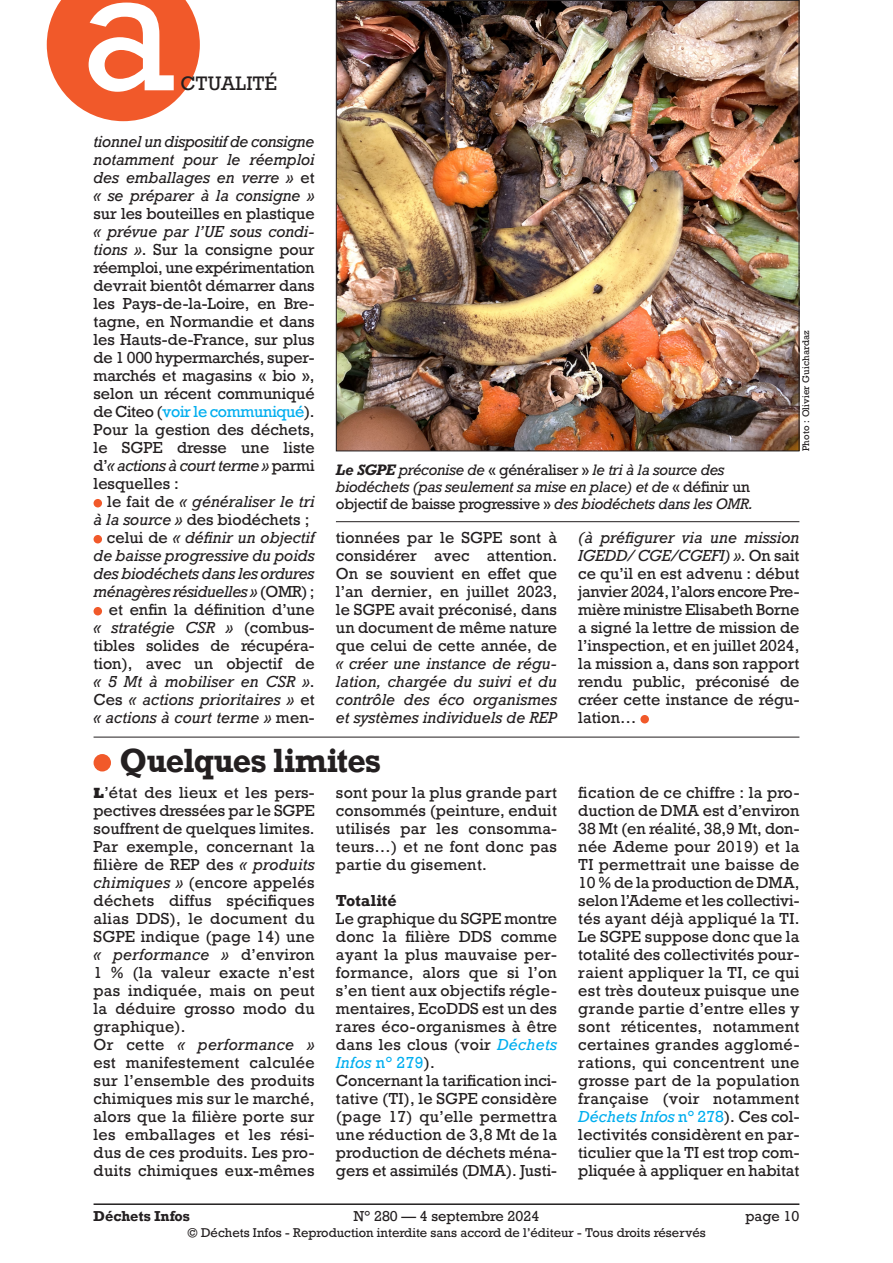
<style>
.page{position:relative;width:893px;height:1263px;background:#fff}
.page>*{position:absolute;margin:0;border:0;box-sizing:border-box;transform-origin:0 0}
.t1{font:166.5px "Rockwell";color:#fff}
.Texte_courant{font:700 31.5px "Rockwell";letter-spacing:-.01em;color:#231f20;scale:.95 1}
.t2{font:18.3px "Rockwell";color:#231f20}
.Texte_courant-2{font:15px/18px "Rockwell";color:#231f20;text-align:justify}
.Texte_courant-3{font:italic 15px/18px "Rockwell";letter-spacing:-.02em;color:#231f20;text-align:justify}
.Texte_courant-4{font:italic 15px/18px "Rockwell";color:#231f20}
.Texte_courant-5{font:700 15px "Rockwell";color:#231f20}
.Légende_photo{font:italic 14.25px/17.2px "Rockwell";letter-spacing:-.02em;color:#231f20}
.t3{font:13.5px "Rockwell";color:#231f20}
.t4{font:700 13.5px "Rockwell";color:#231f20}
.t5{font:12px "Rockwell";color:#231f20}
.Crédit_photo{font:9px "Rockwell";letter-spacing:.015em;color:#231f20}
.s1{font-style:italic}
.s2{color:#00aeef}
.s3{font-style:normal}
.s4{font-weight:700}
.s5{font-family:"Rockwell Std";font-weight:800}
.s6{font-style:italic;color:#00aeef}
</style>
<div class="page">
<hr style="left:94px;top:1203px;width:705px;height:2px;background:#231f20">
<div style="left:94px;top:499px;width:8px;height:8px;background:#f1592a;border-radius:50%"></div>
<div style="left:94px;top:535px;width:8px;height:8px;background:#f1592a;border-radius:50%"></div>
<div style="left:94px;top:607px;width:8px;height:8px;background:#f1592a;border-radius:50%"></div>
<div style="left:640px;top:715px;width:9px;height:8px;background:#f1592a;border-radius:50%"></div>
<hr style="left:94px;top:737px;width:705px;height:1px;background:#231f20">
<div style="left:94px;top:754px;width:17px;height:17px;background:#f1592a;border-radius:50%"></div>
<img style="left:338px;top:2px;width:459px;height:447px">
<hr style="left:336px;top:521px;width:463px;height:1px;background:#231f20">
<svg style="left:47px;top:0;width:153px;height:121px;background:#f3734b"></svg>
<h1 class="t1" style="left:80px;top:-73px;width:98px">a</h1>
<p class="t2" style="left:180px;top:72px;width:98px">CTUALITÉ</p>
<p class="Texte_courant-2" style="left:94px;top:133px;width:223px"><span class="s1">tionnel un dispositif de consigne notamment pour le réemploi des emballages en verre »</span> et <span class="s1">« se préparer à la consigne » </span>sur les bouteilles en plastique <span class="s1">« prévue par l’UE sous condi&shy;tions »</span>. Sur la consigne pour réemploi, une expérimentation devrait bientôt démarrer dans les Pays-de-la-Loire, en Bre&shy;tagne, en Normandie et dans les Hauts-de-France, sur plus de 1 000 hypermarchés, super&shy;marchés et magasins « bio », selon un récent communiqué de Citeo (<span class="s2">voir le communiqué</span>).</p>
<p class="Texte_courant-2" style="left:94px;top:421px;width:223px">Pour la gestion des déchets, le SGPE dresse une liste d’<span class="s1">« actions à court terme »</span> parmi lesquelles :</p>
<p class="Texte_courant-4" style="left:94px;top:493px;width:223px;text-indent:14px"><span class="s3">le fait de</span> « généraliser le tri à la source » <span class="s3">des biodéchets ;</span></p>
<p class="Texte_courant-3" style="left:94px;top:529px;width:223px;text-indent:13px"><span class="s3">celui de</span> « définir un objectif de baisse progressive du poids des biodéchets dans les ordures ménagères résiduelles » <span class="s3">(OMR) ;</span></p>
<p class="Texte_courant-2" style="left:94px;top:601px;width:223px;text-indent:15px">et enfin la définition d’une <span class="s1">« stratégie CSR »</span> (combus&shy;tibles solides de récupéra&shy;tion), avec un objectif de <span class="s1">« 5 Mt à mobiliser en CSR »</span>.<br>Ces <span class="s1">« actions prioritaires »</span> et <span class="s1">« actions à court terme »</span> men-</p>
<p class="Crédit_photo" style="left:800px;top:451px;width:122px;rotate:-90deg">Photo : Olivier Guichardaz</p>
<p class="Légende_photo" style="left:336px;top:461px;width:419px"><span class="s4">Le SGPE</span> préconise de <span class="s3">« généraliser »</span> le tri à la source des biodéchets (pas seulement sa mise en place) et de <span class="s3">« définir un objectif de baisse progressive »</span> des biodéchets dans les OMR.</p>
<p class="Texte_courant-2" style="left:336px;top:529px;width:223px">tionnées par le SGPE sont à considérer avec attention.<br>On se souvient en effet que l’an dernier, en juillet 2023, le SGPE avait préconisé, dans un document de même nature que celui de cette année, de <span class="s1">« créer une instance de régu&shy;lation, chargée du suivi et du contrôle des éco organismes et systèmes individuels de REP</span></p>
<p class="Texte_courant-2" style="left:578px;top:529px;width:223px"><span class="s1">(à préfigurer via une mission IGEDD/ CGE/CGEFI) »</span>. On sait ce qu’il en est advenu : début janvier 2024, l’alors encore Pre&shy;mière ministre Elisabeth Borne a signé la lettre de mission de l’inspection, et en juillet 2024, la mission a, dans son rapport rendu public, préconisé de créer cette instance de régu&shy;lation…</p>
<p class="Texte_courant" style="left:119px;top:740px;width:277px">Quelques limites</p>
<p class="Texte_courant-2" style="left:94px;top:784px;width:223px"><span class="s5">L</span>’état des lieux et les pers&shy;pectives dressées par le SGPE souffrent de quelques limites.<br>Par exemple, concernant la filière de REP des <span class="s1">« produits chimiques »</span> (encore appelés déchets diffus spécifiques alias DDS), le document du SGPE indique (page 14) une <span class="s1">« performance »</span> d’environ 1 % (la valeur exacte n’est pas indiquée, mais on peut la déduire grosso modo du graphique).</p>
<p class="Texte_courant-2" style="left:94px;top:1036px;width:223px">Or cette <span class="s1">« performance » </span>est manifestement calculée sur l’ensemble des produits chimiques mis sur le marché, alors que la filière porte sur les emballages et les rési&shy;dus de ces produits. Les pro&shy;duits chimiques eux-mêmes</p>
<p class="Texte_courant-2" style="left:578px;top:784px;width:223px">fication de ce chiffre : la pro&shy;duction de DMA est d’environ 38 Mt (en réalité, 38,9 Mt, don&shy;née Ademe pour 2019) et la TI permettrait une baisse de 10 % de la production de DMA, selon l’Ademe et les collectivi&shy;tés ayant déjà appliqué la TI.</p>
<p class="Texte_courant-2" style="left:578px;top:928px;width:223px">Le SGPE suppose donc que la totalité des collectivités pour&shy;raient appliquer la TI, ce qui est très douteux puisque une grande partie d’entre elles y sont réticentes, notamment certaines grandes agglomé&shy;rations, qui concentrent une grosse part de la population française (voir notamment <span class="s6">Déchets Infos</span> <span class="s2">n° 278</span>). Ces col&shy;lectivités considèrent en par&shy;ticulier que la TI est trop com&shy;pliquée à appliquer en habitat</p>
<p class="Texte_courant-2" style="left:336px;top:784px;width:223px">sont pour la plus grande part consommés (peinture, enduit utilisés par les consomma&shy;teurs…) et ne font donc pas partie du gisement.</p>
<p class="Texte_courant-5" style="left:336px;top:891px;width:62px">Totalité</p>
<p class="Texte_courant-2" style="left:336px;top:910px;width:223px">Le graphique du SGPE montre donc la filière DDS comme ayant la plus mauvaise per&shy;formance, alors que si l’on s’en tient aux objectifs régle&shy;mentaires, EcoDDS est un des rares éco-organismes à être dans les clous (voir <span class="s6">Déchets Infos</span> <span class="s2">n° 279</span>).</p>
<p class="Texte_courant-2" style="left:336px;top:1072px;width:223px">Concernant la tarification inci&shy;tative (TI), le SGPE considère (page 17) qu’elle permettra une réduction de 3,8 Mt de la production de déchets ména&shy;gers et assimilés (DMA). Justi-</p>
<p class="t4" style="left:94px;top:1207px;width:98px">Déchets Infos</p>
<p class="t3" style="left:354px;top:1207px;width:187px">N° 280 — 4 septembre 2024</p>
<p class="t3" style="left:745px;top:1207px;width:55px">page 10</p>
<p class="t5" style="left:187px;top:1225px;width:520px">© Déchets Infos - Reproduction interdite sans accord de l’éditeur - Tous droits réservés</p>
</div>
